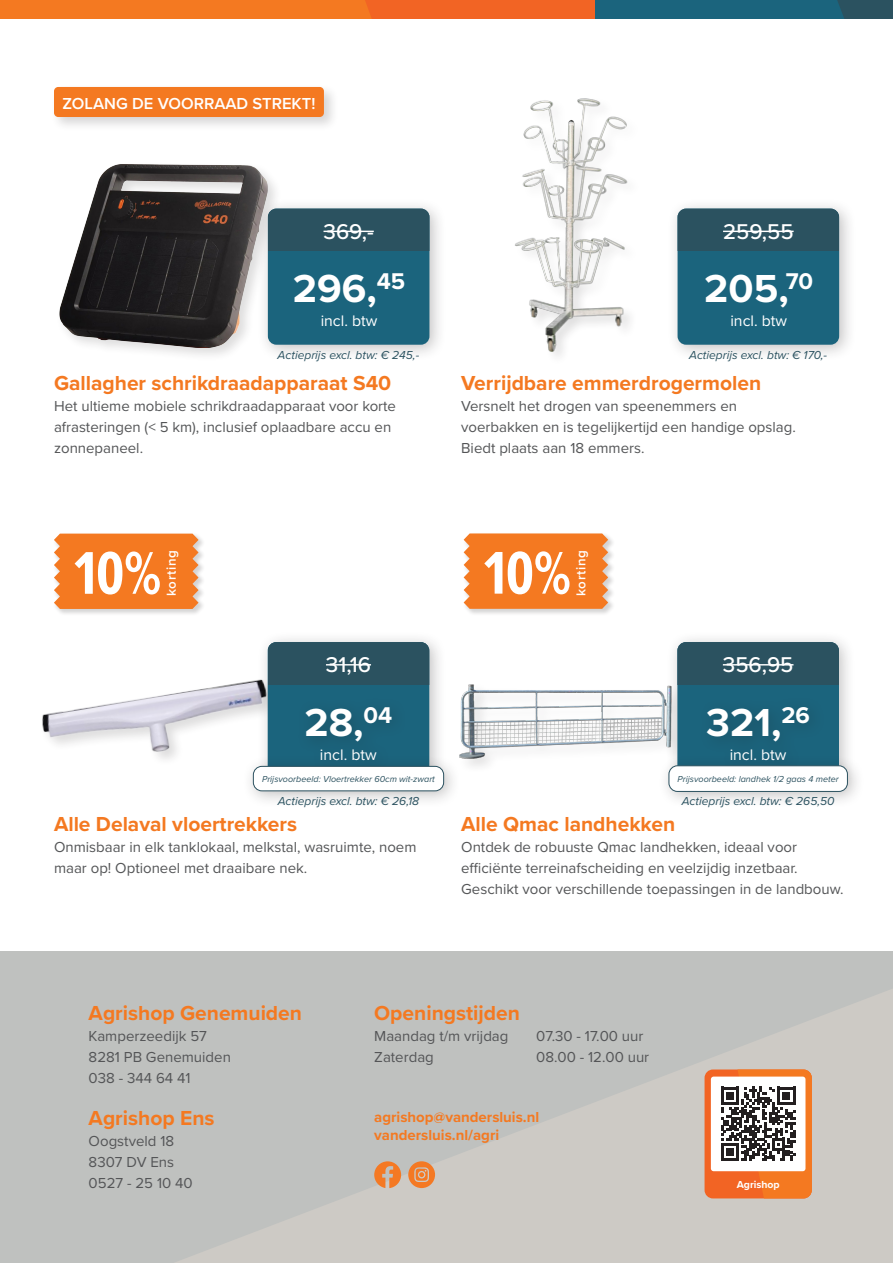
<style>
.page{position:relative;width:893px;height:1263px;background:#fff}
.page>*{position:absolute;margin:0;border:0;box-sizing:border-box;transform-origin:0 0}
.Aanbieding_bijschrift{font:700 62.4px "Proxima Nova Ex Cn";color:#fff}
.Nieuwe_Prijs{font:700 40.5px "Proxima Nova";color:#fff}
.t1{font:500 22.2px "Proxima Nova";color:#fff}
.Producttitel{font:700 21px "Proxima Nova";color:#f47921}
.Aanbieding_bijschrift-2{font:600 16.5px "Proxima Nova";color:#fff}
.BTW{font:15.9px "Proxima Nova";color:#fff}
.Productbeschrijving{font:15px/21px "Proxima Nova";color:#545557}
.Url{font:700 15px "Proxima Nova";color:#f47921}
.Aanbieding_bijschrift-3{font:600 13.35px "Proxima Nova";letter-spacing:.05em;color:#fff}
.Prijs_ex_btw{font:italic 12px "Proxima Nova";color:#2b5260}
.t2{font:700 10.5px "Proxima Nova";color:#fff}
.Prijs_bijschrift{font:italic 9px "Proxima Nova";color:#2c5260}
</style>
<div class="page">
<img style="left:515px;top:98px;width:115px;height:256px">
<div style="left:56px;top:161px;width:227px;height:201px;background:#231f20;opacity:.15"></div>
<img style="left:56px;top:164px;width:227px;height:183px">
<img style="left:459px;top:684px;width:207px;height:82px">
<img style="left:42px;top:680px;width:214px;height:79px">
<svg style="left:0;top:951px;width:893px;height:312px;background:#c3c3c0"></svg>
<svg style="left:0;top:0;width:893px;height:19px;background:#ab6b3e"></svg>
<div style="left:704px;top:1069px;width:108px;height:129px;background:#f26424;border-radius:8px"></div>
<div style="left:711px;top:1076px;width:94px;height:95px;background:#fff;border-radius:3px"></div>
<svg style="left:721px;top:1069px;width:91px;height:129px"></svg>
<svg style="left:374px;top:1161px;width:27px;height:27px"></svg>
<svg style="left:408px;top:1161px;width:27px;height:27px"></svg>
<div style="left:257px;top:197px;width:190px;height:165px;background:#231f20;opacity:.27"></div>
<div style="left:268px;top:209px;width:161px;height:136px;background:#1b647d;border-radius:9px"></div>
<div style="left:268px;top:209px;width:161px;height:42px;background:#2b5260"></div>
<hr style="left:323px;top:231px;width:51px;height:1px;background:#fff">
<div style="left:666px;top:197px;width:190px;height:165px;background:#231f20;opacity:.27"></div>
<div style="left:678px;top:209px;width:161px;height:136px;background:#1b647d;border-radius:9px"></div>
<div style="left:678px;top:209px;width:161px;height:42px;background:#2b5260"></div>
<hr style="left:723px;top:231px;width:71px;height:1px;background:#fff">
<div style="left:51px;top:84px;width:288px;height:48px;background:#231f20;opacity:.18"></div>
<div style="left:54px;top:87px;width:270px;height:30px;background:#f47921;border-radius:4px"></div>
<div style="left:256px;top:631px;width:190px;height:164px;background:#231f20;opacity:.27"></div>
<div style="left:268px;top:642px;width:161px;height:136px;background:#1b647d;border-radius:9px"></div>
<div style="left:268px;top:642px;width:161px;height:43px;background:#2b5260"></div>
<hr style="left:326px;top:664px;width:45px;height:1px;background:#fff">
<div style="left:242px;top:755px;width:219px;height:53px;background:#231f20;opacity:.27"></div>
<div style="left:253px;top:766px;width:191px;height:25px;background:#fff;border-radius:9px"></div>
<div style="left:253px;top:766px;width:191px;height:25px;border:1px solid #2c5260;border-radius:9px"></div>
<div style="left:666px;top:631px;width:190px;height:164px;background:#231f20;opacity:.27"></div>
<div style="left:677px;top:642px;width:162px;height:136px;background:#1b647d;border-radius:9px"></div>
<div style="left:677px;top:642px;width:162px;height:43px;background:#2b5260"></div>
<hr style="left:723px;top:664px;width:70px;height:1px;background:#fff">
<div style="left:658px;top:754px;width:207px;height:55px;background:#231f20;opacity:.27"></div>
<div style="left:669px;top:766px;width:178px;height:25px;background:#fff;border-radius:9px"></div>
<div style="left:669px;top:766px;width:179px;height:26px;border:1px solid #2c5260;border-radius:9px"></div>
<div style="left:53px;top:532px;width:153px;height:85px;background:#231f20;opacity:.2"></div>
<div style="left:54px;top:534px;width:144px;height:75px;background:#f47921"></div>
<div style="left:463px;top:532px;width:152px;height:85px;background:#231f20;opacity:.2"></div>
<svg style="left:464px;top:533px;width:144px;height:76px;background:#f37e2a"></svg>
<p class="Aanbieding_bijschrift-2" style="left:63px;top:91px;width:254px">ZOLANG DE VOORRAAD STREKT!</p>
<p class="t1" style="left:323px;top:215px;width:52px">369,-</p>
<p class="Nieuwe_Prijs" style="left:293px;top:259px;width:114px">296,<sup>45</sup></p>
<p class="BTW" style="left:321px;top:309px;width:58px">incl. btw</p>
<p class="Prijs_ex_btw" style="left:278px;top:346px;width:143px">Actieprijs excl. btw: € 245,-</p>
<p class="Producttitel" style="left:54px;top:367px;width:339px">Gallagher schrikdraadapparaat S40</p>
<p class="Productbeschrijving" style="left:54px;top:395px;width:344px">Het ultieme mobiele schrikdraadapparaat voor korte afrasteringen (&lt; 5 km), inclusief oplaadbare accu en zonnepaneel.</p>
<p class="t1" style="left:723px;top:215px;width:72px">259,55</p>
<p class="Nieuwe_Prijs" style="left:704px;top:259px;width:110px">205,<sup>70</sup></p>
<p class="BTW" style="left:730px;top:309px;width:58px">incl. btw</p>
<p class="Prijs_ex_btw" style="left:689px;top:346px;width:140px">Actieprijs excl. btw: € 170,-</p>
<p class="Producttitel" style="left:461px;top:367px;width:302px">Verrijdbare emmerdrogermolen</p>
<p class="Productbeschrijving" style="left:461px;top:395px;width:336px">Versnelt het drogen van speenemmers en voerbakken en is tegelijkertijd een handige opslag.<br>Biedt plaats aan 18 emmers.</p>
<p class="Aanbieding_bijschrift" style="left:74px;top:528px;width:88px">10%</p>
<p class="Aanbieding_bijschrift-3" style="left:161px;top:596px;width:47px;rotate:-90deg">korting</p>
<p class="Aanbieding_bijschrift" style="left:484px;top:527px;width:88px">10%</p>
<p class="Aanbieding_bijschrift-3" style="left:571px;top:596px;width:47px;rotate:-90deg">korting</p>
<p class="t1" style="left:326px;top:648px;width:47px">31,16</p>
<p class="Nieuwe_Prijs" style="left:304px;top:693px;width:89px">28,<sup>04</sup></p>
<p class="BTW" style="left:320px;top:742px;width:58px">incl. btw</p>
<p class="Prijs_bijschrift" style="left:262px;top:772px;width:174px">Prijsvoorbeeld: Vloertrekker 60cm wit-zwart</p>
<p class="Prijs_ex_btw" style="left:278px;top:792px;width:143px">Actieprijs excl. btw: € 26,18</p>
<p class="t1" style="left:723px;top:648px;width:72px">356,95</p>
<p class="Nieuwe_Prijs" style="left:706px;top:693px;width:105px">321,<sup>26</sup></p>
<p class="BTW" style="left:730px;top:742px;width:58px">incl. btw</p>
<p class="Prijs_bijschrift" style="left:678px;top:772px;width:163px">Prijsvoorbeeld: landhek 1/2 gaas 4 meter</p>
<p class="Prijs_ex_btw" style="left:682px;top:792px;width:154px">Actieprijs excl. btw: € 265,50</p>
<p class="Producttitel" style="left:54px;top:808px;width:245px">Alle Delaval vloertrekkers</p>
<p class="Productbeschrijving" style="left:54px;top:836px;width:364px">Onmisbaar in elk tanklokaal, melkstal, wasruimte, noem maar op! Optioneel met draaibare nek.</p>
<p class="Producttitel" style="left:461px;top:808px;width:215px">Alle Qmac landhekken</p>
<p class="Productbeschrijving" style="left:461px;top:836px;width:384px">Ontdek de robuuste Qmac landhekken, ideaal voor efficiënte terreinafscheiding en veelzijdig inzetbaar.<br>Geschikt voor verschillende toepassingen in de landbouw.</p>
<p class="Producttitel" style="left:89px;top:997px;width:215px">Agrishop Genemuiden</p>
<p class="Productbeschrijving" style="left:89px;top:1025px;width:120px">Kamperzeedijk 57</p>
<p class="Productbeschrijving" style="left:89px;top:1046px;width:144px">8281 PB Genemuiden</p>
<p class="Productbeschrijving" style="left:89px;top:1067px;width:104px">038 - 344 64 41</p>
<p class="Producttitel" style="left:89px;top:1102px;width:127px">Agrishop Ens</p>
<p class="Productbeschrijving" style="left:89px;top:1130px;width:87px">Oogstveld 18</p>
<p class="Productbeschrijving" style="left:89px;top:1151px;width:87px">8307 DV Ens</p>
<p class="Productbeschrijving" style="left:89px;top:1172px;width:106px">0527 - 25 10 40</p>
<p class="Producttitel" style="left:374px;top:997px;width:147px">Openingstijden</p>
<p class="Productbeschrijving" style="left:374px;top:1025px;width:136px">Maandag t/m vrijdag</p>
<p class="Productbeschrijving" style="left:536px;top:1025px;width:109px">07.30 - 17.00 uur</p>
<p class="Productbeschrijving" style="left:374px;top:1046px;width:61px">Zaterdag</p>
<p class="Productbeschrijving" style="left:536px;top:1046px;width:115px">08.00 - 12.00 uur</p>
<p class="Url" style="left:374px;top:1106px;width:167px">agrishop@vandersluis.nl</p>
<p class="Url" style="left:374px;top:1124px;width:126px">vandersluis.nl/agri</p>
<p class="t2" style="left:737px;top:1176px;width:45px">Agrishop</p>
</div>
